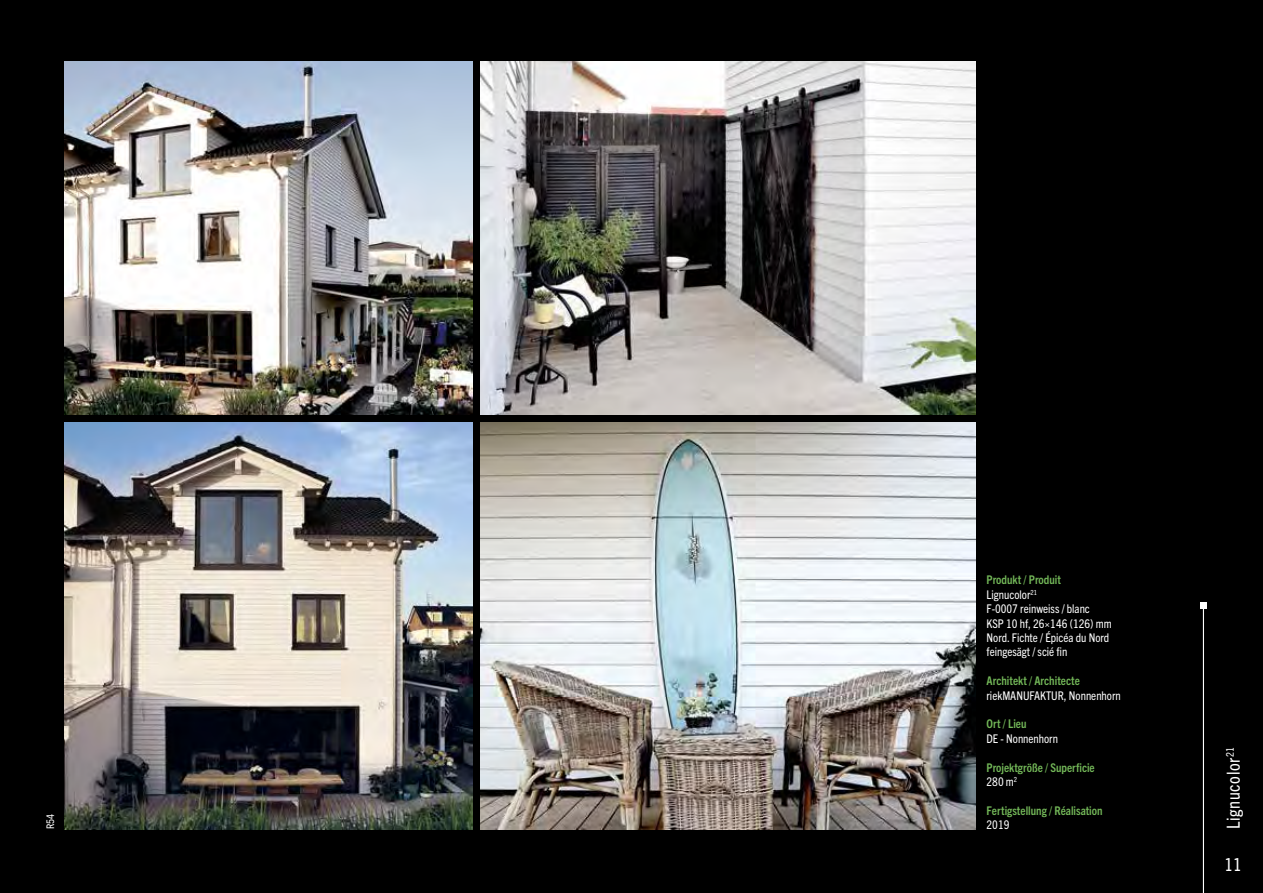
<style>
.page{position:relative;width:1263px;height:893px;background:#000}
.page>*{position:absolute;margin:0;border:0;box-sizing:border-box;transform-origin:0 0}
.t1{font:condensed 18px "Trade Gothic Next LT Pro";letter-spacing:.035em;color:#fff}
.t2{font:condensed 12px/14.4px "Trade Gothic Next LT Pro";color:#fff}
.t3{font:700 condensed 12px/14.4px "Trade Gothic Next LT Pro";color:#74b959}
.t4{font:condensed 10.5px "Trade Gothic Next LT Pro";color:#fff}
.s1{font-weight:700;color:#74b959}
.s2{font-weight:400;color:#fff}
</style>
<div class="page">
<hr style="left:1203px;top:605px;width:1px;height:288px;background:#fff">
<div style="left:1200px;top:602px;width:7px;height:6px;background:#fff"></div>
<img style="left:480px;top:61px;width:495px;height:353px">
<img style="left:480px;top:422px;width:495px;height:407px">
<img style="left:64px;top:61px;width:408px;height:353px">
<img style="left:64px;top:422px;width:408px;height:407px">
<p class="t4" style="left:43px;top:829px;width:17px;rotate:-90deg">R54</p>
<p class="t2" style="left:986px;top:572px;width:127px"><span class="s1">Produkt / Produit<br></span>Lignucolor<sup>21<br></sup>F-0007 reinweiss / blanc<br>KSP 10 hf, 26×146 (126) mm<br>Nord. Fichte / Épicéa du Nord feingesägt / scié fin</p>
<p class="t3" style="left:986px;top:673px;width:95px">Architekt / Architecte</p>
<p class="t2" style="left:986px;top:687px;width:136px">riekMANUFAKTUR, Nonnenhorn</p>
<p class="t3" style="left:986px;top:716px;width:41px">Ort / Lieu</p>
<p class="t2" style="left:986px;top:730px;width:73px">DE - Nonnenhorn</p>
<p class="t3" style="left:986px;top:759px;width:110px">Projektgröße / Superficie<br><span class="s2">280 m</span><sup>2</sup></p>
<p class="t3" style="left:986px;top:802px;width:118px">Fertigstellung / Réalisation</p>
<p class="t2" style="left:986px;top:817px;width:24px">2019</p>
<h1 class="t1" style="left:1221px;top:829px;width:84px;rotate:-90deg">Lignucolor<sup>21</sup></h1>
<h1 class="t1" style="left:1225px;top:852px;width:19px">11</h1>
</div>
